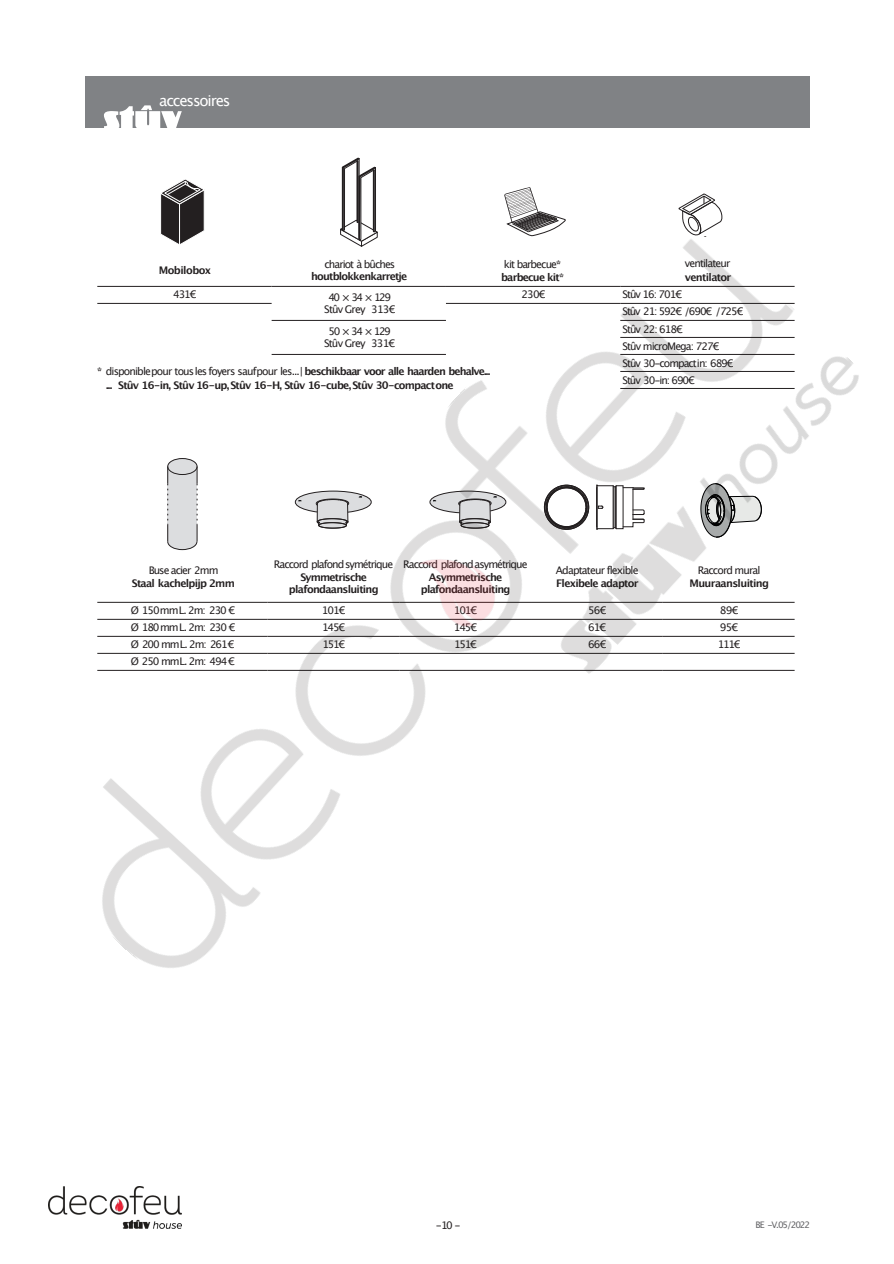
<style>
.page{position:relative;width:894px;height:1264px;background:#fff}
.page>*{position:absolute;margin:0;border:0;box-sizing:border-box;transform-origin:0 0}
.t1{font:15px "Lucida Grande";letter-spacing:-.08em;color:#fff}
.t2{font:10.5px/17px "Lucida Grande";letter-spacing:-.09em;color:#231f20;text-align:center}
.t3{font:700 10.5px/13.5px "Lucida Grande";letter-spacing:-.07em;color:#231f20}
.t4{font:700 10.5px "Lucida Grande";letter-spacing:-.05em;color:#231f20}
.t5{font:9px "Lucida Grande";letter-spacing:-.125em;color:#636366}
.s1{font-weight:400}
</style>
<div class="page">
<svg style="left:341px;top:157px;width:35px;height:24px"></svg>
<div style="left:85px;top:77px;width:725px;height:51px;background:#808285"></div>
<svg style="left:104px;top:105px;width:78px;height:23px"></svg>
<img style="left:97px;top:181px;width:762px;height:787px">
<img style="left:48px;top:1186px;width:134px;height:42px">
<h1 class="t1" style="left:159px;top:94px;width:73px">accessoires</h1>
<p class="t4" style="left:159px;top:266px;width:54px">Mobilobox</p>
<p class="t2" style="left:325px;top:256px;width:72px">chariot à bûches</p>
<p class="t3" style="left:311px;top:270px;width:98px">houtblokkenkarretje</p>
<p class="t3" style="left:501px;top:258px;width:64px"><span class="s1">kit barbecue</span>* barbecue kit*</p>
<p class="t2" style="left:685px;top:256px;width:47px">ventilateur</p>
<p class="t3" style="left:685px;top:271px;width:48px">ventilator</p>
<p class="t2" style="left:173px;top:287px;width:25px">431€</p>
<p class="t2" style="left:324px;top:291px;width:73px;line-height:12.8px">40 ×34×129<br>Stûv Grey 313€</p>
<p class="t2" style="left:522px;top:287px;width:26px">230€</p>
<p class="t2" style="left:622px;top:287px;width:122px;text-align:left">Stûv 16: 701€<br>Stûv 21: 592€ /690€ /725€</p>
<p class="t2" style="left:324px;top:325px;width:73px;line-height:12.8px">50×34×129<br>Stûv Grey 331€</p>
<p class="t2" style="left:622px;top:321px;width:113px;text-align:left">Stûv 22: 618€<br>Stûv microMega: 727€<br>Stûv 30-compactin: 689€<br>Stûv 30-in: 690€</p>
<p class="t3" style="left:106px;top:365px;width:386px;text-indent:-9px">* <span class="s1">disponiblepour tousles foyers saufpour les...|</span> beschikbaar voor alle haarden behalve... ... Stûv 16-in, Stûv 16-up, Stûv 16-H, Stûv 16-cube, Stûv 30-compactone</p>
<p class="t2" style="left:149px;top:563px;width:71px">Buse acier 2mm</p>
<p class="t3" style="left:132px;top:577px;width:105px">Staal kachelpijp 2mm</p>
<p class="t2" style="left:274px;top:557px;width:121px">Raccord plafondsymétrique</p>
<p class="t3" style="left:289px;top:571px;width:91px;line-height:12.6px;text-align:center">Symmetrische plafondaansluiting</p>
<p class="t2" style="left:403px;top:557px;width:126px">Raccord plafondasymétrique</p>
<p class="t3" style="left:421px;top:571px;width:91px;line-height:12.6px;text-align:center">Asymmetrische plafondaansluiting</p>
<p class="t2" style="left:556px;top:563px;width:84px">Adaptateur flexible</p>
<p class="t3" style="left:556px;top:577px;width:84px">Flexibele adaptor</p>
<p class="t2" style="left:698px;top:563px;width:64px">Raccord mural</p>
<p class="t3" style="left:689px;top:577px;width:81px">Muuraansluiting</p>
<p class="t2" style="left:131px;top:603px;width:106px">Ø 150mmL. 2m: 230 €</p>
<p class="t2" style="left:322px;top:603px;width:25px">101€</p>
<p class="t2" style="left:454px;top:603px;width:25px">101€</p>
<p class="t2" style="left:588px;top:603px;width:20px">56€</p>
<p class="t2" style="left:720px;top:603px;width:20px">89€</p>
<p class="t2" style="left:131px;top:620px;width:106px">Ø 180mmL. 2m: 230 €</p>
<p class="t2" style="left:322px;top:620px;width:25px">145€</p>
<p class="t2" style="left:454px;top:620px;width:25px">145€</p>
<p class="t2" style="left:588px;top:620px;width:19px">61€</p>
<p class="t2" style="left:720px;top:620px;width:20px">95€</p>
<p class="t2" style="left:131px;top:637px;width:105px">Ø 200 mmL. 2m: 261€</p>
<p class="t2" style="left:322px;top:637px;width:24px">151€</p>
<p class="t2" style="left:454px;top:637px;width:24px">151€</p>
<p class="t2" style="left:588px;top:637px;width:20px">66€</p>
<p class="t2" style="left:718px;top:637px;width:24px">111€</p>
<p class="t2" style="left:131px;top:654px;width:105px">Ø 250 mmL. 2m: 494€</p>
<p class="t2" style="left:436px;top:1217px;width:26px">-10 -</p>
<p class="t5" style="left:756px;top:1221px;width:56px">BE -V.05/2022</p>
</div>
